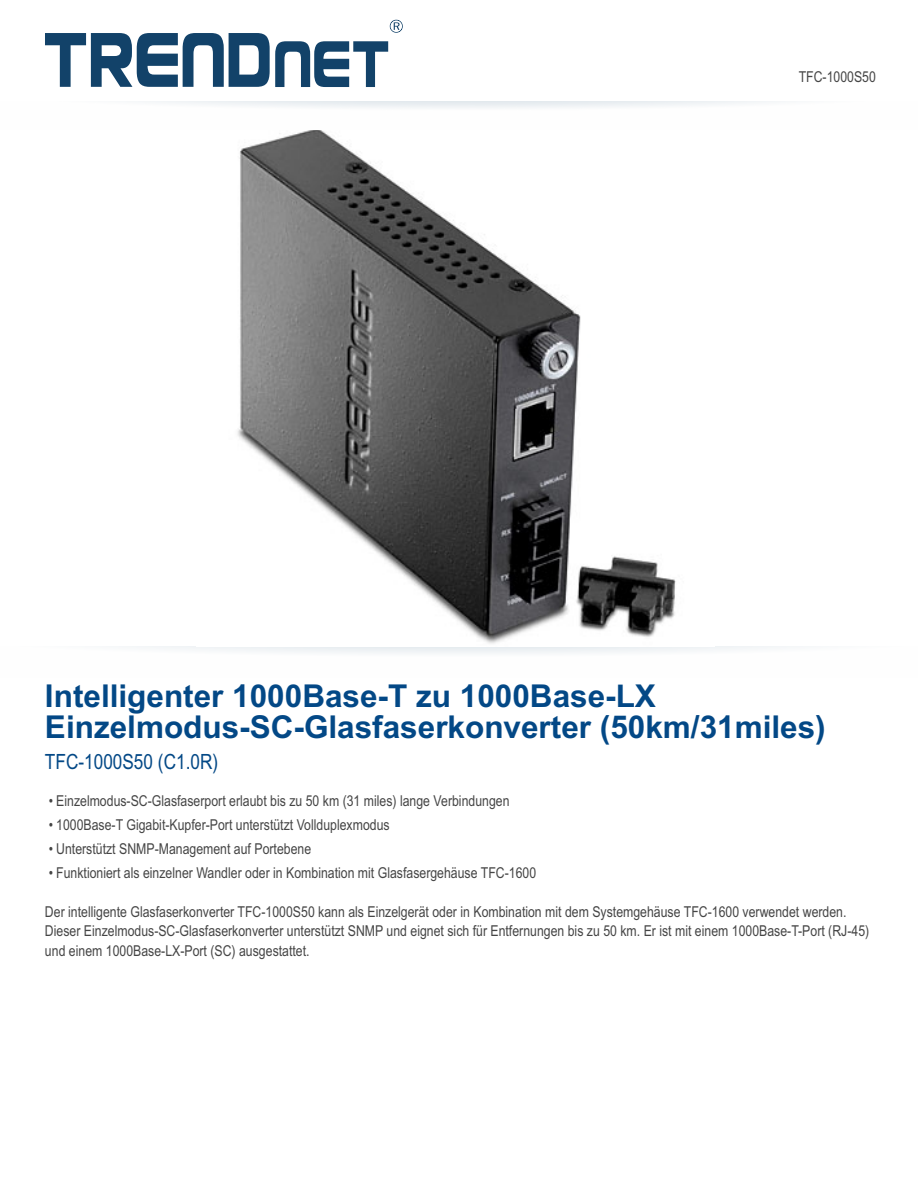
<style>
.page{position:relative;width:918px;height:1188px;background:#fff}
.page>*{position:absolute;margin:0;border:0;box-sizing:border-box;transform-origin:0 0}
.t1{font:700 31.5px/31.5px "Arial";color:#034886}
.t2{font:21px "Arial Narrow";color:#034886}
.t3{font:15px/19.5px "Arial Narrow";color:#454545}
</style>
<div class="page">
<img style="left:237px;top:130px;width:439px;height:514px">
<svg style="left:45px;top:20px;width:358px;height:67px"></svg>
<svg style="left:149px;top:101px;width:626px;height:7px"></svg>
<p class="t3" style="left:799px;top:68px;width:79px">TFC-1000S50</p>
<h1 class="t1" style="left:45px;top:683px;width:782px">Intelligenter 1000Base-T zu 1000Base-LX<br>Einzelmodus-SC-Glasfaserkonverter (50km/31miles)</h1>
<h2 class="t2" style="left:45px;top:754px;width:175px">TFC-1000S50 (C1.0R)</h2>
<p class="t3" style="left:49px;top:793px;width:462px">• Einzelmodus-SC-Glasfaserport erlaubt bis zu 50 km (31 miles) lange Verbindungen</p>
<p class="t3" style="left:49px;top:817px;width:342px">• 1000Base-T Gigabit-Kupfer-Port unterstützt Vollduplexmodus</p>
<p class="t3" style="left:49px;top:841px;width:264px">• Unterstützt SNMP-Management auf Portebene</p>
<p class="t3" style="left:49px;top:865px;width:489px">• Funktioniert als einzelner Wandler oder in Kombination mit Glasfasergehäuse TFC-1600</p>
<p class="t3" style="left:45px;top:903px;width:826px">Der intelligente Glasfaserkonverter TFC-1000S50 kann als Einzelgerät oder in Kombination mit dem Systemgehäuse TFC-1600 verwendet werden.<br>Dieser Einzelmodus-SC-Glasfaserkonverter unterstützt SNMP und eignet sich für Entfernungen bis zu 50 km. Er ist mit einem 1000Base-T-Port (RJ-45) und einem 1000Base-LX-Port (SC) ausgestattet.</p>
</div>
